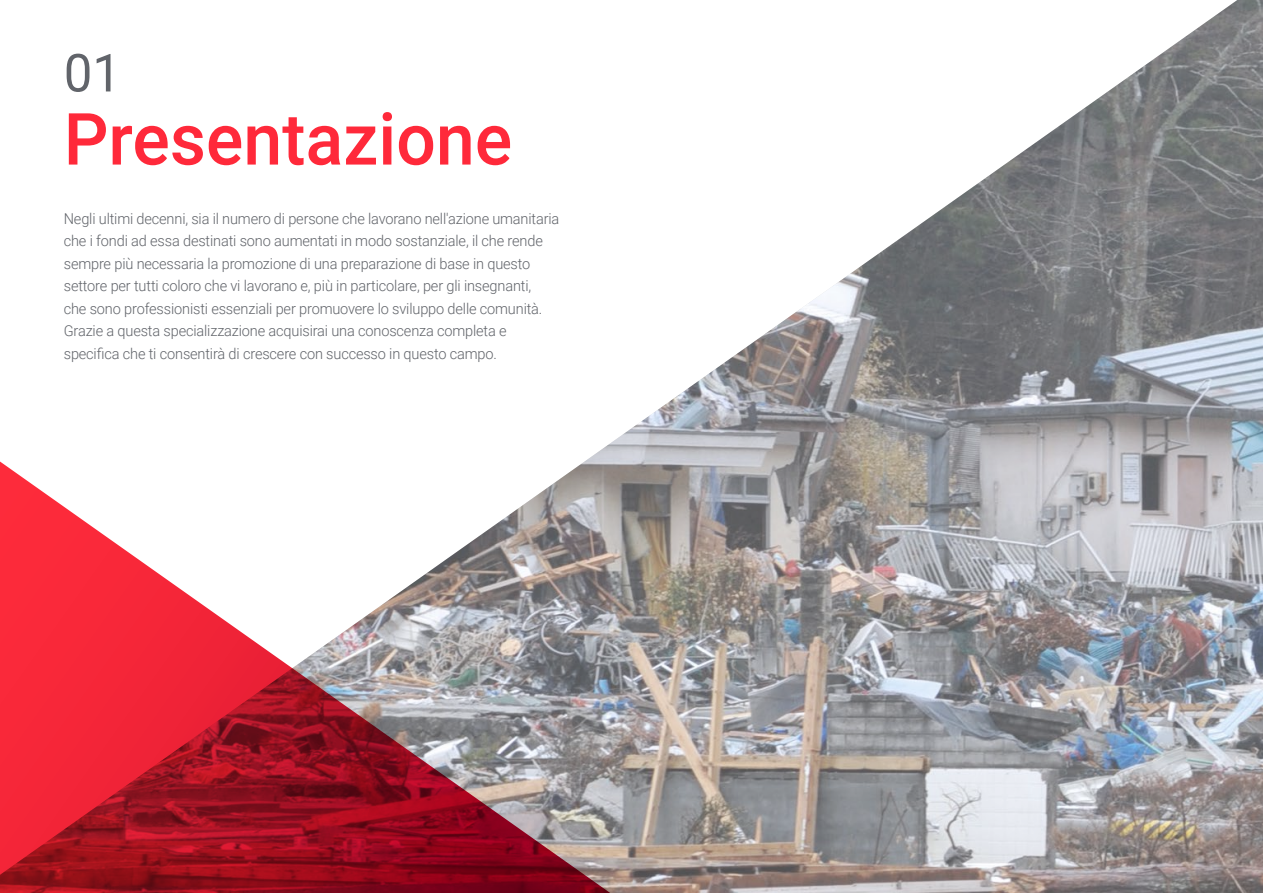
<style>
.page{position:relative;width:1263px;height:893px;background:#fff}
.page>*{position:absolute;margin:0;border:0;box-sizing:border-box;transform-origin:0 0}
.t1{font:500 72px "Roboto";color:#ff293a}
.t2{font:52.5px "Roboto";color:#61646a}
.t3{font:300 15px/22.5px "Roboto";letter-spacing:-.01em;color:#61646a}
</style>
<div class="page">
<img style="left:607px;top:0;width:656px;height:893px">
<svg style="left:0;top:446px;width:640px;height:447px"></svg>
<h2 class="t2" style="left:64px;top:36px;width:59px">01</h2>
<h1 class="t1" style="left:64px;top:89px;width:450px">Presentazione</h1>
<p class="t3" style="left:64px;top:207px;width:497px">Negli ultimi decenni, sia il numero di persone che lavorano nell'azione umanitaria che i fondi ad essa destinati sono aumentati in modo sostanziale, il che rende sempre più necessaria la promozione di una preparazione di base in questo settore per tutti coloro che vi lavorano e, più in particolare, per gli insegnanti,<br>che sono professionisti essenziali per promuovere lo sviluppo delle comunità.<br>Grazie a questa specializzazione acquisirai una conoscenza completa e specifica che ti consentirà di crescere con successo in questo campo.</p>
</div>
